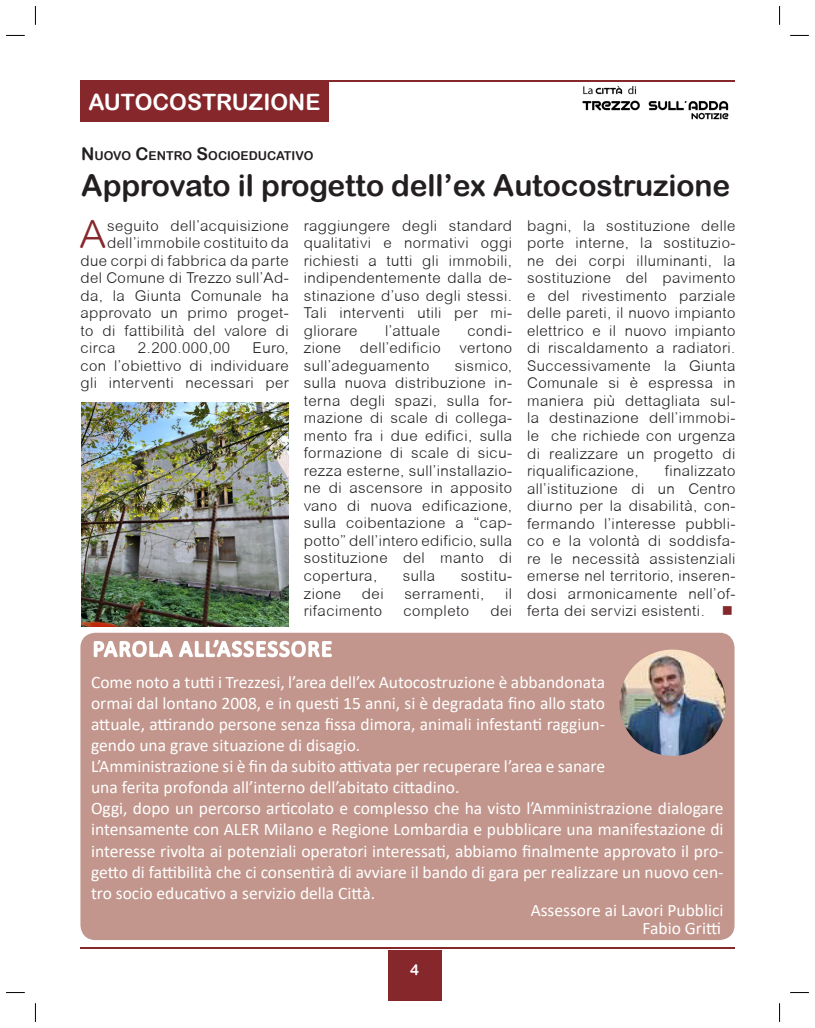
<style>
.page{position:relative;width:815px;height:1028px;background:#fff}
.page>*{position:absolute;margin:0;border:0;box-sizing:border-box;transform-origin:0 0}
.t1{font:300 39px "Arial Rounded MT";color:#86272b}
.t2{font:30px "Arial Rounded MT Bold";letter-spacing:-.005em;color:#231f20}
.t3{font:22.5px "Arial Rounded MT Bold";color:#fff}
.t4{font:17.5px/21px "Calibri";color:#fff}
.t5{font:300 15px/17.5px "Arial Rounded MT";letter-spacing:.03em;color:#231f20;text-align:justify}
.t6{font:15px "Arial Rounded MT Bold";color:#fff}
.t7{font:12.25px "Arial Rounded MT Bold";color:#231f20}
.s1{font-size:17.5px}
.s2{color:#86272b}
</style>
<div class="page">
<hr style="left:80px;top:80px;width:655px;height:2px;background:#86272b">
<div style="left:80px;top:82px;width:248px;height:40px;background:#86272b"></div>
<img style="left:582px;top:85px;width:147px;height:35px">
<div style="left:388px;top:950px;width:53px;height:51px;background:#86272b"></div>
<hr style="left:80px;top:947px;width:655px;height:2px;background:#86272b">
<img style="left:81px;top:402px;width:208px;height:224px">
<div style="left:80px;top:632px;width:655px;height:308px;background:#c2968c;border-radius:15px"></div>
<svg style="left:92px;top:632px;width:241px;height:26px"></svg>
<img style="left:619px;top:649px;width:107px;height:107px;border-radius:53px">
<svg style="left:6px;top:35px;width:19px;height:1px"></svg>
<svg style="left:790px;top:35px;width:19px;height:1px"></svg>
<svg style="left:6px;top:992px;width:19px;height:1px"></svg>
<svg style="left:790px;top:992px;width:19px;height:1px"></svg>
<svg style="left:35px;top:6px;width:1px;height:19px"></svg>
<svg style="left:35px;top:1003px;width:1px;height:19px"></svg>
<svg style="left:779px;top:6px;width:1px;height:19px"></svg>
<svg style="left:779px;top:1003px;width:1px;height:19px"></svg>
<h3 class="t3" style="left:89px;top:89px;width:233px">AUTOCOSTRUZIONE</h3>
<p class="t7" style="left:81px;top:148px;width:234px"><span class="s1">N</span> UOVO <span class="s1">C</span>ENTRO <span class="s1">S</span>OCIOEDUCATIVO</p>
<h2 class="t2" style="left:81px;top:167px;width:651px">Approvato il progetto dell’ex Autocostruzione</h2>
<h1 class="t1" style="left:80px;top:212px;width:28px">A</h1>
<p class="t5" style="left:107px;top:216px;width:183px">seguito dell’acquisizione</p>
<p class="t5" style="left:304px;top:217px;width:210px">raggiungere degli standard qualitativi e normativi oggi richiesti a tutti gli immobili, indipendentemente dalla de&shy;stinazione d’uso degli stessi.<br>Tali interventi utili per mi&shy;gliorare</p>
<p class="t5" style="left:527px;top:217px;width:210px">bagni, la sostituzione delle porte interne, la sostituzio&shy;ne dei corpi illuminanti, la sostituzione del pavimento e del rivestimento parziale delle pareti, il nuovo impianto elettrico e il nuovo impianto di riscaldamento a radiatori.<br>Successivamente la Giunta Comunale si è espressa in maniera più dettagliata sul&shy;la destinazione dell’immobi&shy;le che richiede con urgenza di realizzare un progetto di riqualificazione,</p>
<p class="t5" style="left:107px;top:234px;width:183px">dell’immobile costituito da</p>
<p class="t5" style="left:80px;top:251px;width:210px">due corpi di fabbrica da parte</p>
<p class="t5" style="left:80px;top:269px;width:210px">del Comune di Trezzo sull’Ad-</p>
<p class="t5" style="left:80px;top:287px;width:210px">da, la Giunta Comunale ha</p>
<p class="t5" style="left:80px;top:304px;width:210px">approvato un primo proget-</p>
<p class="t5" style="left:80px;top:322px;width:210px">to di fattibilità del valore di</p>
<p class="t5" style="left:80px;top:339px;width:36px">circa</p>
<p class="t5" style="left:138px;top:339px;width:94px">2.200.000,00</p>
<p class="t5" style="left:304px;top:322px;width:210px;text-indent:164px">condi&shy;zione dell’edificio vertono sull’adeguamento</p>
<p class="t5" style="left:385px;top:322px;width:56px">l’attuale</p>
<p class="t5" style="left:80px;top:339px;width:210px;text-indent:172px">Euro, con l’obiettivo di individuare gli interventi necessari per</p>
<p class="t5" style="left:304px;top:357px;width:210px;text-indent:151px">sismico, sulla nuova distribuzione in&shy;terna degli spazi, sulla for&shy;mazione di scale di collega&shy;mento fra i due edifici, sulla formazione di scale di sicu&shy;rezza esterne, sull’installazio&shy;ne di ascensore in apposito vano di nuova edificazione, sulla coibentazione a “cap&shy;potto” dell’intero edificio, sulla sostituzione del manto di copertura,</p>
<p class="t5" style="left:527px;top:462px;width:210px;text-indent:138px">finalizzato all’istituzione di un Centro diurno per la disabilità, con&shy;fermando l’interesse pubbli&shy;co e la volontà di soddisfa&shy;re le necessità assistenziali emerse nel territorio, inseren&shy;dosi armonicamente nell’of&shy;ferta dei servizi esistenti. <span class="s2">■</span></p>
<p class="t5" style="left:403px;top:567px;width:34px">sulla</p>
<p class="t5" style="left:461px;top:567px;width:53px">sostitu-</p>
<p class="t5" style="left:304px;top:584px;width:39px">zione</p>
<p class="t5" style="left:362px;top:584px;width:23px">dei</p>
<p class="t5" style="left:404px;top:584px;width:81px">serramenti,</p>
<p class="t5" style="left:505px;top:584px;width:9px">il</p>
<p class="t5" style="left:304px;top:602px;width:80px">rifacimento</p>
<p class="t5" style="left:404px;top:602px;width:67px">completo</p>
<p class="t5" style="left:490px;top:602px;width:23px">dei</p>
<p class="t4" style="left:91px;top:671px;width:634px">Come noto a tutti i Trezzesi, l’area dell’ex Autocostruzione è abbandonata<br>ormai dal lontano 2008, e in questi 15 anni, si è degradata fino allo stato<br>attuale, attirando persone senza fissa dimora, animali infestanti raggiun-<br>gendo una grave situazione di disagio.<br>L’Amministrazione si è fin da subito attivata per recuperare l’area e sanare<br>una ferita profonda all’interno dell’abitato cittadino.<br>Oggi, dopo un percorso articolato e complesso che ha visto l’Amministrazione dialogare intensamente con ALER Milano e Regione Lombardia e pubblicare una manifestazione di interesse rivolta ai potenziali operatori interessati, abbiamo finalmente approvato il pro&shy;getto di fattibilità che ci consentirà di avviare il bando di gara per realizzare un nuovo cen&shy;tro socio educativo a servizio della Città.</p>
<p class="t4" style="left:531px;top:901px;width:194px;line-height:17.5px;text-align:right">Assessore ai Lavori Pubblici<br>Fabio Gritti</p>
<p class="t6" style="left:410px;top:961px;width:10px">4</p>
</div>
